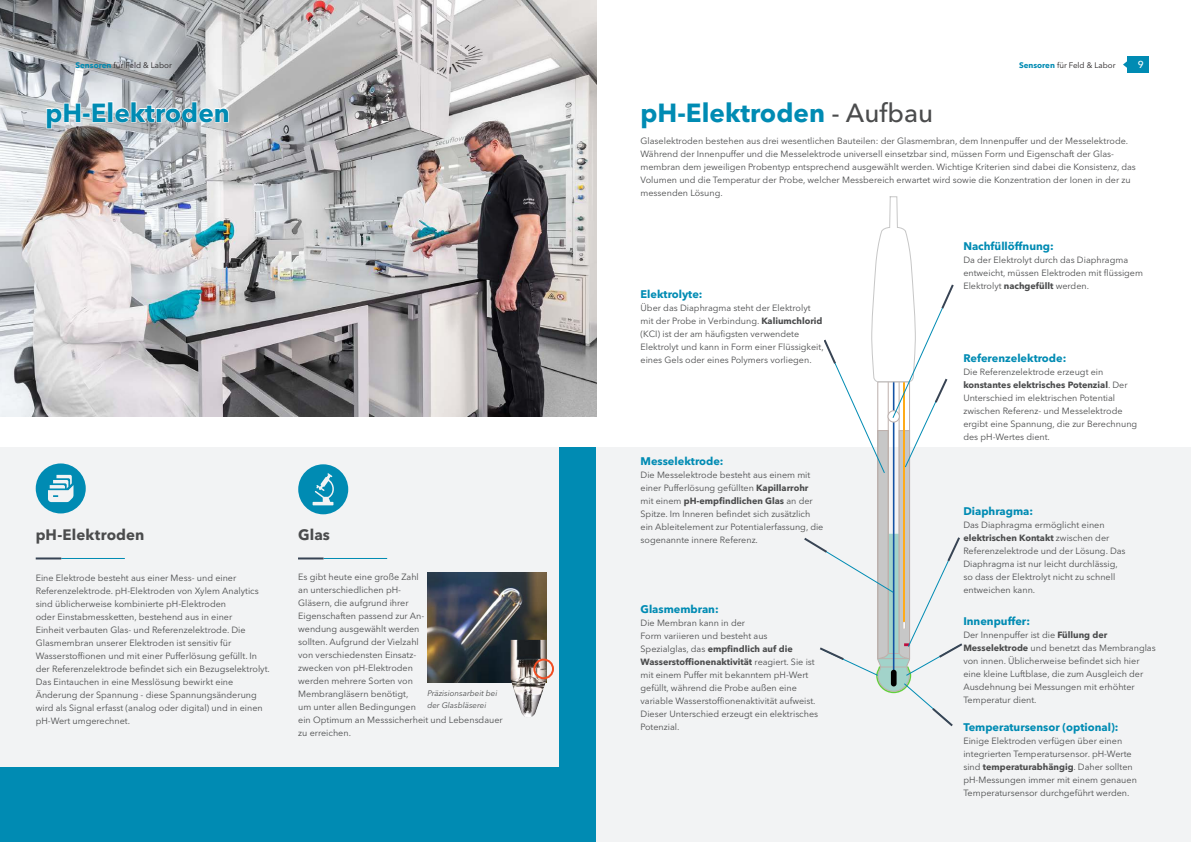
<style>
.page{position:relative;width:1191px;height:842px;background:#fff}
.page>*{position:absolute;margin:0;border:0;box-sizing:border-box;transform-origin:0 0}
.t1{font:700 26px "Avenir Next LT Pro";color:#008bb3}
.t2{font:700 15px "Avenir Next LT Pro";letter-spacing:.005em;color:#4b4c4d}
.t3{font:700 11px "Avenir Next LT Pro";color:#008bb3}
.t4{font:500 10px "Avenir Next LT Pro";color:#fff}
.t5{font:9px/13px "Avenir Next LT Pro";color:#4b4c4d}
.t6{font:8px "Avenir Next LT Pro";color:#231f20}
.t7{font:italic 8px/12px "Avenir Next LT Pro";color:#4b4c4d}
.s1{font-weight:700;color:#008bb3}
.s2{font-weight:500;color:#4b4c4d}
.s3{font-weight:700}
</style>
<div class="page">
<div style="left:1127px;top:56px;width:21px;height:17px;background:#008bb3"></div>
<svg style="left:1123px;top:61px;width:4px;height:7px"></svg>
<div style="left:595px;top:447px;width:596px;height:395px;background:#f2f3f4"></div>
<img style="left:0;top:0;width:596px;height:417px">
<div style="left:0;top:447px;width:595px;height:394px;background:#f2f3f4"></div>
<svg style="left:36px;top:463px;width:50px;height:50px"></svg>
<hr style="left:323px;top:558px;width:64px;height:1px;background:#008bb3">
<hr style="left:61px;top:558px;width:64px;height:1px;background:#008bb3">
<hr style="left:298px;top:557px;width:25px;height:2px;background:#384454">
<hr style="left:36px;top:557px;width:25px;height:2px;background:#384454">
<svg style="left:298px;top:464px;width:50px;height:50px"></svg>
<div style="left:0;top:768px;width:595px;height:74px;background:#008bb3"></div>
<div style="left:559px;top:447px;width:36px;height:321px;background:#008bb3"></div>
<svg style="left:804px;top:196px;width:159px;height:531px"></svg>
<img style="left:427px;top:573px;width:119px;height:106px">
<img style="left:510px;top:640px;width:36px;height:77px">
<div style="left:533px;top:659px;width:21px;height:20px;border:2px solid #f04d22;border-radius:50%"></div>
<div style="left:640px;top:290px;width:183px;height:73px;background:#fff"></div>
<svg style="left:46px;top:102px;width:61px;height:27px"></svg>
<div style="left:108px;top:101px;width:5px;height:21px;border:1px solid #fff"></div>
<svg style="left:114px;top:101px;width:116px;height:22px"></svg>
<p class="t6" style="left:75px;top:60px;width:98px"><span class="s1">Sensoren</span> für Feld &amp; Labor</p>
<p class="t6" style="left:1019px;top:60px;width:98px"><span class="s1">Sensoren</span> für Feld &amp; Labor</p>
<p class="t4" style="left:1137px;top:59px;width:7px">9</p>
<h1 class="t1" style="left:45px;top:97px;width:186px">pH-Elektroden</h1>
<h2 class="t2" style="left:36px;top:526px;width:110px">pH-Elektroden</h2>
<p class="t5" style="left:36px;top:572px;width:236px">Eine Elektrode besteht aus einer Mess- und einer Referenzelektrode. pH-Elektroden von Xylem Analytics sind üblicherweise kombinierte pH-Elektroden<br>oder Einstabmessketten, bestehend aus in einer<br>Einheit verbauten Glas- und Referenzelektrode. Die Glasmembran unserer Elektroden ist sensitiv für Wasserstoffionen und mit einer Pufferlösung gefüllt. In der Referenzelektrode befindet sich ein Bezugselektrolyt.<br>Das Eintauchen in eine Messlösung bewirkt eine Änderung der Spannung - diese Spannungsänderung wird als Signal erfasst (analog oder digital) und in einen pH-Wert umgerechnet.</p>
<h2 class="t2" style="left:298px;top:526px;width:33px">Glas</h2>
<p class="t5" style="left:298px;top:571px;width:206px">Es gibt heute eine große Zahl<br>an unterschiedlichen pH-<br>Gläsern, die aufgrund ihrer<br>Eigenschaften passend zur An-<br>wendung ausgewählt werden<br>sollten. Aufgrund der Vielzahl<br>von verschiedensten Einsatz-<br>zwecken von pH-Elektroden<br>werden mehrere Sorten von<br>Membrangläsern benötigt,<br>um unter allen Bedingungen<br>ein Optimum an Messsicherheit und Lebensdauer zu erreichen.</p>
<p class="t7" style="left:427px;top:687px;width:71px">Präzisionsarbeit bei der Glasbläserei</p>
<h1 class="t1" style="left:640px;top:97px;width:294px">pH-Elektroden <span class="s2">- Aufbau</span></h1>
<p class="t5" style="left:640px;top:134px;width:497px">Glaselektroden bestehen aus drei wesentlichen Bauteilen: der Glasmembran, dem Innenpuffer und der Messelektrode.<br>Während der Innenpuffer und die Messelektrode universell einsetzbar sind, müssen Form und Eigenschaft der Glas&shy;membran dem jeweiligen Probentyp entsprechend ausgewählt werden. Wichtige Kriterien sind dabei die Konsistenz, das Volumen und die Temperatur der Probe, welcher Messbereich erwartet wird sowie die Konzentration der Ionen in der zu messenden Lösung.</p>
<p class="t3" style="left:640px;top:288px;width:64px">Elektrolyte:</p>
<p class="t5" style="left:640px;top:302px;width:185px">Über das Diaphragma steht der Elektrolyt mit der Probe in Verbindung. <span class="s3">Kaliumchlorid </span>(KCI) ist der am häufigsten verwendete Elektrolyt und kann in Form einer Flüssigkeit, eines Gels oder eines Polymers vorliegen.</p>
<p class="t3" style="left:640px;top:454px;width:85px">Messelektrode:</p>
<p class="t5" style="left:640px;top:468px;width:184px">Die Messelektrode besteht aus einem mit einer Pufferlösung gefüllten <span class="s3">Kapillarrohr </span>mit einem <span class="s3">pH-empfindlichen Glas</span> an der Spitze. Im Inneren befindet sich zusätzlich ein Ableitelement zur Potentialerfassung, die sogenannte innere Referenz.</p>
<p class="t3" style="left:640px;top:602px;width:80px">Glasmembran:</p>
<p class="t5" style="left:640px;top:616px;width:179px">Die Membran kann in der<br>Form variieren und besteht aus Spezialglas, das <span class="s3">empfindlich auf die Wasserstoffionenaktivität</span> reagiert. Sie ist mit einem Puffer mit bekanntem pH-Wert gefüllt, während die Probe außen eine variable Wasserstoffionenaktivität aufweist.<br>Dieser Unterschied erzeugt ein elektrisches Potenzial.</p>
<p class="t3" style="left:963px;top:239px;width:92px">Nachfüllöffnung:</p>
<p class="t5" style="left:963px;top:253px;width:181px">Da der Elektrolyt durch das Diaphragma entweicht, müssen Elektroden mit flüssigem<br>Elektrolyt <span class="s3">nachgefüllt</span> werden.</p>
<p class="t3" style="left:963px;top:351px;width:104px">Referenzelektrode:</p>
<p class="t5" style="left:963px;top:365px;width:175px">Die Referenzelektrode erzeugt ein <span class="s3">konstantes elektrisches Potenzial</span>. Der Unterschied im elektrischen Potential zwischen Referenz- und Messelektrode ergibt eine Spannung, die zur Berechnung des pH-Wertes dient.</p>
<p class="t3" style="left:963px;top:505px;width:71px">Diaphragma:</p>
<p class="t5" style="left:963px;top:519px;width:164px">Das Diaphragma ermöglicht einen <span class="s3">elektrischen Kontakt</span> zwischen der Referenzelektrode und der Lösung. Das Diaphragma ist nur leicht durchlässig, so dass der Elektrolyt nicht zu schnell entweichen kann.</p>
<p class="t3" style="left:963px;top:614px;width:68px">Innenpuffer:</p>
<p class="t5" style="left:963px;top:628px;width:194px">Der Innenpuffer ist die <span class="s3">Füllung der Messelektrode</span> und benetzt das Membranglas von innen. Üblicherweise befindet sich hier eine kleine Luftblase, die zum Ausgleich der Ausdehnung bei Messungen mit erhöhter Temperatur dient.</p>
<p class="t3" style="left:963px;top:720px;width:157px">Temperatursensor (optional):</p>
<p class="t5" style="left:963px;top:734px;width:175px">Einige Elektroden verfügen über einen integrierten Temperatursensor. pH-Werte sind <span class="s3">temperaturabhängig</span>. Daher sollten pH-Messungen immer mit einem genauen Temperatursensor durchgeführt werden.</p>
</div>
